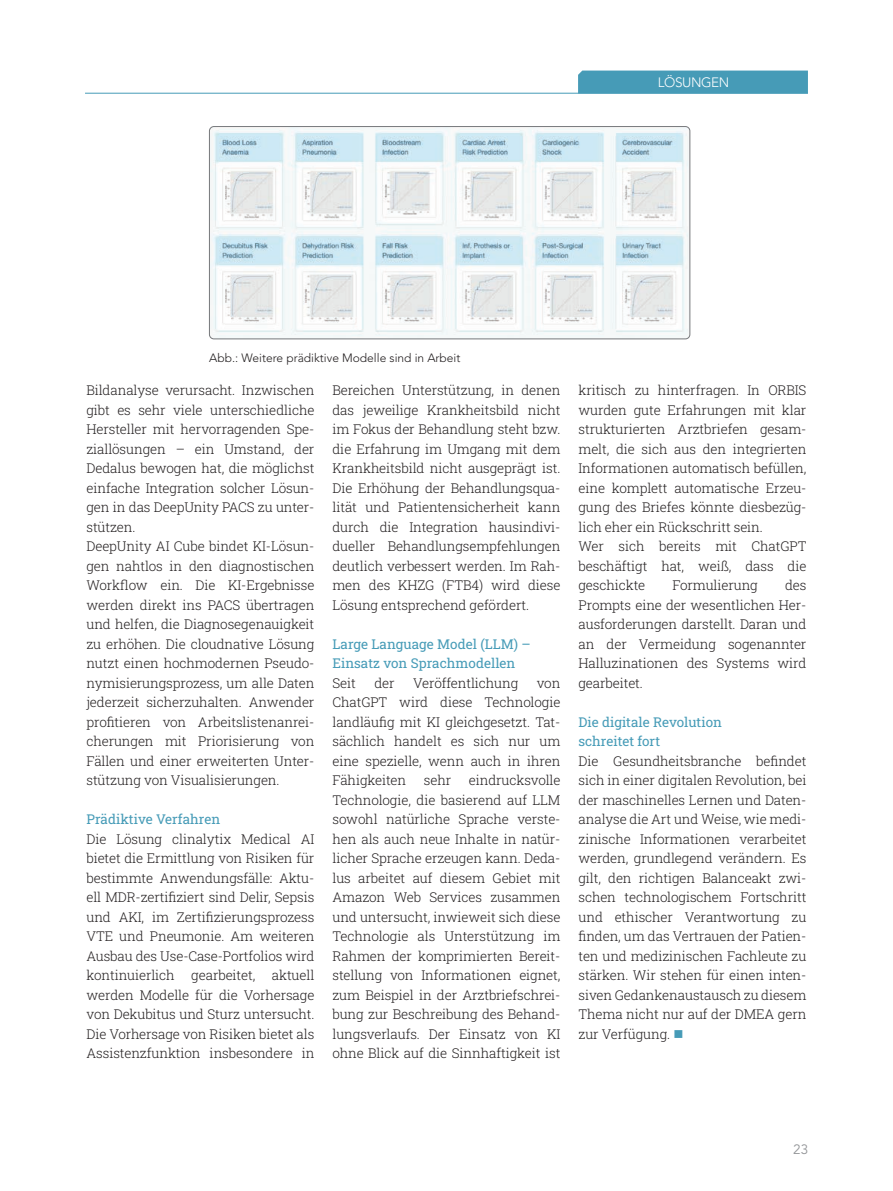
<style>
.page{position:relative;width:893px;height:1191px;background:#fff}
.page>*{position:absolute;margin:0;border:0;box-sizing:border-box;transform-origin:0 0}
.t1{font:300 13.5px/19.5px "Roboto Slab";letter-spacing:-.01em;color:#231f20;text-align:justify}
.t2{font:13.5px/19.5px "Roboto Slab";color:#469bb7}
.t3{font:300 13.5px "Avenir LT Pro";letter-spacing:-.03em;color:#fff}
.t4{font:13.5px "Avenir LT Pro";color:#939598}
.t5{font:300 12px "Avenir LT Pro";color:#231f20}
.s1{color:#469bb7}
</style>
<div class="page">
<div style="left:578px;top:71px;width:230px;height:22px;background:#469bb7"></div>
<hr style="left:85px;top:93px;width:723px;height:1px;background:#469bb7">
<img style="left:209px;top:128px;width:481px;height:211px">
<div style="left:209px;top:126px;width:481px;height:213px;border:1px solid #76787b;border-radius:4px"></div>
<p class="t3" style="left:658px;top:75px;width:73px">LÖSUNGEN</p>
<p class="t5" style="left:209px;top:351px;width:253px">Abb.: Weitere prädiktive Modelle sind in Arbeit</p>
<p class="t1" style="left:86px;top:380px;width:230px;text-align:left">Bildanalyse verursacht. Inzwischen gibt es sehr viele unterschiedliche Hersteller mit hervorragenden Spe&shy;ziallösungen – ein Umstand, der Dedalus bewogen hat, die möglichst einfache Integration solcher Lösun&shy;gen in das DeepUnity PACS zu unter&shy;stützen.<br>DeepUnity AI Cube bindet KI-Lösun&shy;gen nahtlos in den diagnostischen Workflow ein. Die KI-Ergebnisse werden direkt ins PACS übertragen und helfen, die Diagnosegenauigkeit zu erhöhen. Die cloudnative Lösung nutzt einen hochmodernen Pseudo&shy;nymisierungsprozess, um alle Daten jederzeit sicherzuhalten. Anwender profitieren von Arbeitslistenanrei&shy;cherungen mit Priorisierung von Fällen und einer erweiterten Unter&shy;stützung von Visualisierungen.</p>
<p class="t2" style="left:86px;top:809px;width:135px">Prädiktive Verfahren</p>
<p class="t1" style="left:86px;top:829px;width:230px">Die Lösung clinalytix Medical AI bietet die Ermittlung von Risiken für bestimmte Anwendungsfälle: Aktu&shy;ell MDR-zertifiziert sind Delir, Sepsis und AKI, im Zertifizierungsprozess VTE und Pneumonie. Am weiteren Ausbau des Use-Case-Portfolios wird kontinuierlich gearbeitet, aktuell werden Modelle für die Vorhersage von Dekubitus und Sturz untersucht.<br>Die Vorhersage von Risiken bietet als Assistenzfunktion insbesondere in</p>
<p class="t1" style="left:332px;top:380px;width:230px">Bereichen Unterstützung, in denen das jeweilige Krankheitsbild nicht im Fokus der Behandlung steht bzw. die Erfahrung im Umgang mit dem Krankheitsbild nicht ausgeprägt ist.<br>Die Erhöhung der Behandlungsqua&shy;lität und Patientensicherheit kann durch die Integration hausindivi&shy;dueller Behandlungsempfehlungen deutlich verbessert werden. Im Rah&shy;men des KHZG (FTB4) wird diese Lösung entsprechend gefördert.</p>
<p class="t2" style="left:332px;top:634px;width:200px">Large Language Model (LLM) –<br>Einsatz von Sprachmodellen</p>
<p class="t1" style="left:332px;top:672px;width:25px">Seit</p>
<p class="t1" style="left:374px;top:672px;width:22px">der</p>
<p class="t1" style="left:413px;top:672px;width:107px">Veröffentlichung</p>
<p class="t1" style="left:332px;top:672px;width:230px;text-indent:204px">von ChatGPT wird diese Technologie landläufig mit KI gleichgesetzt. Tat&shy;sächlich handelt es sich nur um eine spezielle, wenn auch in ihren Fähigkeiten</p>
<p class="t1" style="left:332px;top:770px;width:230px;text-indent:136px">eindrucksvolle Technologie, die basierend auf LLM sowohl natürliche Sprache verste&shy;hen als auch neue Inhalte in natür&shy;licher Sprache erzeugen kann. Deda&shy;lus arbeitet auf diesem Gebiet mit Amazon Web Services zusammen und untersucht, inwieweit sich diese Technologie als Unterstützung im Rahmen der komprimierten Bereit&shy;stellung von Informationen eignet, zum Beispiel in der Arztbriefschrei&shy;bung zur Beschreibung des Behand&shy;lungsverlaufs. Der Einsatz von KI ohne Blick auf die Sinnhaftigkeit ist</p>
<p class="t1" style="left:424px;top:770px;width:29px">sehr</p>
<p class="t1" style="left:578px;top:380px;width:230px;text-align:left">kritisch zu hinterfragen. In ORBIS wurden gute Erfahrungen mit klar strukturierten Arztbriefen gesam&shy;melt, die sich aus den integrierten<br>Informationen automatisch befüllen, eine komplett automatische Erzeu&shy;gung des Briefes könnte diesbezüg&shy;lich eher ein Rückschritt sein.<br>Wer sich bereits mit ChatGPT beschäftigt hat, weiß, dass die geschickte</p>
<p class="t1" style="left:578px;top:575px;width:230px;text-indent:207px">des Prompts eine der wesentlichen Her&shy;ausforderungen darstellt. Daran und an der Vermeidung sogenannter Halluzinationen des Systems wird gearbeitet.</p>
<p class="t2" style="left:578px;top:711px;width:145px">Die digitale Revolution schreitet fort</p>
<p class="t1" style="left:578px;top:750px;width:230px">Die Gesundheitsbranche befindet sich in einer digitalen Revolution, bei der maschinelles Lernen und Daten&shy;analyse die Art und Weise, wie medi&shy;zinische Informationen verarbeitet werden, grundlegend verändern. Es gilt, den richtigen Balanceakt zwi&shy;schen technologischem Fortschritt und ethischer Verantwortung zu finden, um das Vertrauen der Patien&shy;ten und medizinischen Fachleute zu stärken. Wir stehen für einen inten&shy;siven Gedankenaustausch zu diesem Thema nicht nur auf der DMEA gern zur Verfügung. <span class="s1">■</span></p>
<p class="t1" style="left:672px;top:575px;width:87px">Formulierung</p>
<p class="t4" style="left:793px;top:1141px;width:17px">23</p>
</div>
